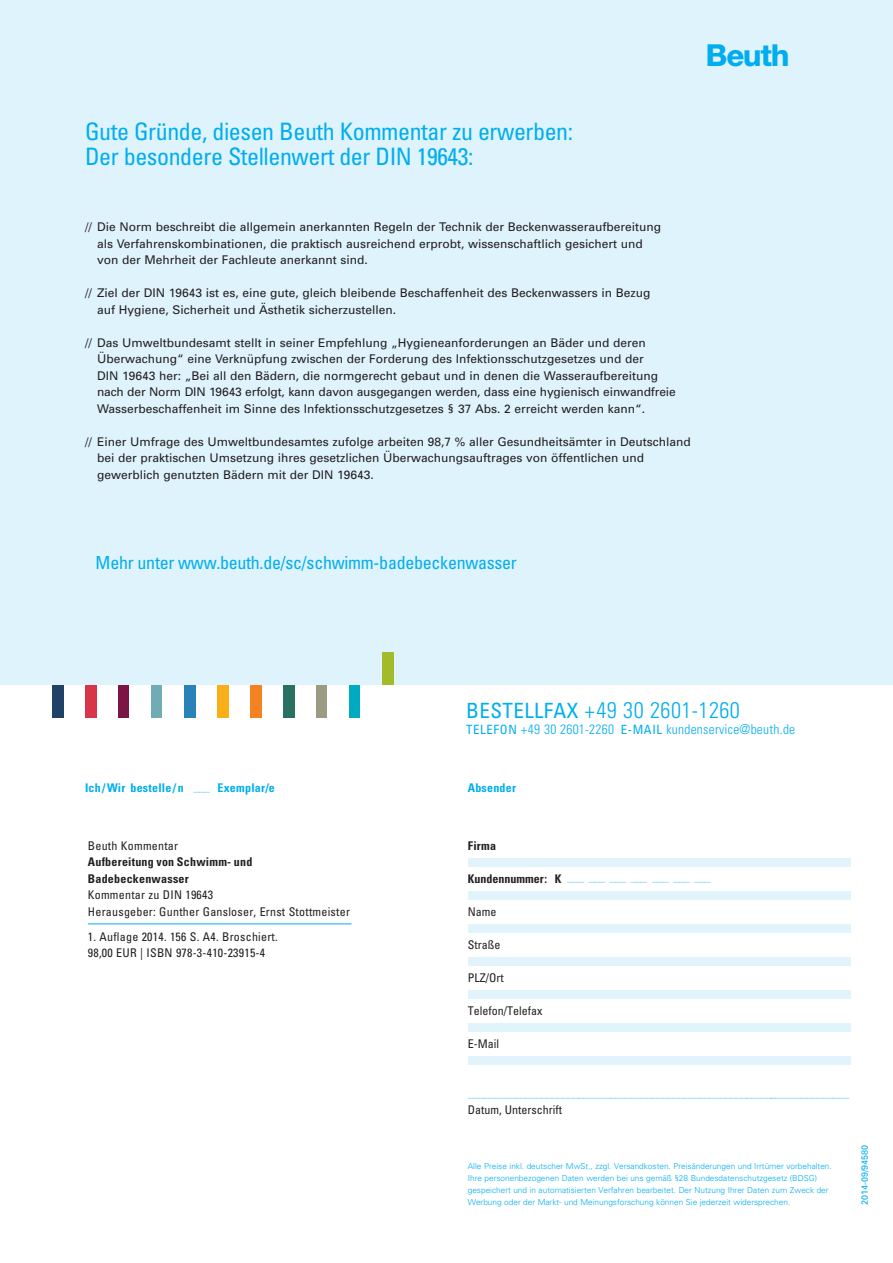
<style>
.page{position:relative;width:893px;height:1263px;background:#fff}
.page>*{position:absolute;margin:0;border:0;box-sizing:border-box;transform-origin:0 0}
.t1{font:900 30px "Univers Special";color:#00aeef}
.t2{font:condensed 24px/24.8px "Univers";letter-spacing:-.02em;color:#00aeef}
.t3{font:300 condensed 22.5px "Univers";letter-spacing:.02em;color:#00aeef}
.t4{font:condensed 18px "Univers";letter-spacing:-.015em;color:#00aeef}
.t5{font:300 condensed 13.5px "Univers";letter-spacing:.02em;color:#00aeef}
.t6{font:12px/16.5px "Univers";color:#231f20}
.t7{font:condensed 12px/16.5px "Univers";letter-spacing:.02em;color:#231f20}
.t8{font:700 condensed 12px "Univers";color:#6bcff6}
.t9{font:700 condensed 12px/16.5px "Univers";letter-spacing:.02em;color:#231f20}
.t10{font:700 condensed 12px "Univers";letter-spacing:.02em;color:#00aeef}
.t11{font:condensed 12px "Univers";color:#231f20}
.t12{font:9px "Univers";color:#00aeef}
.t13{font:300 8.25px/12px "Univers";color:#00aeef}
.s1{color:#6bcff6}
.s2{font-weight:400;font-size:21px}
.s3{font-weight:400;font-size:12.75px}
.s4{color:#231f20}
</style>
<div class="page">
<div style="left:0;top:0;width:893px;height:685px;background:#dff3fc"></div>
<div style="left:52px;top:685px;width:12px;height:33px;background:#1f4266"></div>
<div style="left:85px;top:685px;width:11px;height:33px;background:#d83548"></div>
<div style="left:118px;top:685px;width:11px;height:33px;background:#7b1545"></div>
<div style="left:151px;top:685px;width:11px;height:33px;background:#71acb5"></div>
<div style="left:184px;top:685px;width:11px;height:33px;background:#2a83b7"></div>
<div style="left:217px;top:685px;width:11px;height:33px;background:#faaf18"></div>
<div style="left:250px;top:685px;width:11px;height:33px;background:#f58220"></div>
<div style="left:283px;top:685px;width:11px;height:33px;background:#297062"></div>
<div style="left:316px;top:685px;width:11px;height:33px;background:#9a9b82"></div>
<div style="left:349px;top:685px;width:11px;height:33px;background:#00aac0"></div>
<div style="left:382px;top:652px;width:11px;height:33px;background:#a3bb29"></div>
<hr style="left:88px;top:924px;width:264px;height:1px;background:#00aeef">
<div style="left:468px;top:858px;width:382px;height:8px;background:#e1f4fc"></div>
<div style="left:468px;top:924px;width:382px;height:8px;background:#e1f4fc"></div>
<div style="left:468px;top:957px;width:382px;height:8px;background:#e1f4fc"></div>
<div style="left:468px;top:891px;width:382px;height:8px;background:#e1f4fc"></div>
<div style="left:468px;top:990px;width:382px;height:8px;background:#e1f4fc"></div>
<div style="left:468px;top:1023px;width:382px;height:8px;background:#e1f4fc"></div>
<div style="left:468px;top:1056px;width:382px;height:8px;background:#e1f4fc"></div>
<h2 class="t2" style="left:85px;top:119px;width:490px">Gute Gründe, diesen Beuth Kommentar zu erwerben:<br>Der besondere Stellenwert der D IN 19643:</h2>
<h1 class="t1" style="left:706px;top:38px;width:86px">&lt;&gt;</h1>
<p class="t6" style="left:97px;top:218px;width:566px;text-indent:-12px">// Die Norm beschreibt die allgemein anerkannten Regeln der Technik der Beckenwasseraufbereitung als Verfahrenskombinationen, die praktisch ausreichend erprobt, wissenschaftlich gesichert und von der Mehrheit der Fachleute anerkannt sind.</p>
<p class="t6" style="left:97px;top:284px;width:555px;text-indent:-12px">// Ziel der DIN 19643 ist es, eine gute, gleich bleibende Beschaffenheit des Beckenwassers in Bezug auf Hygiene, Sicherheit und Ästhetik sicherzustellen.</p>
<p class="t6" style="left:97px;top:334px;width:580px;text-indent:-12px">// Das Umweltbundesamt stellt in seiner Empfehlung „Hygieneanforderungen an Bäder und deren Überwachung“ eine Verknüpfung zwischen der Forderung des Infektionsschutzgesetzes und der<br>DIN 19643 her: „Bei all den Bädern, die normgerecht gebaut und in denen die Wasseraufbereitung nach der Norm DIN 19643 erfolgt, kann davon ausgegangen werden, dass eine hygienisch einwandfreie Wasserbeschaffenheit im Sinne des Infektionsschutzgesetzes § 37 Abs. 2 erreicht werden kann“.</p>
<p class="t6" style="left:97px;top:433px;width:595px;text-indent:-12px">// Einer Umfrage des Umweltbundesamtes zufolge arbeiten 98,7 % aller Gesundheitsämter in Deutschland bei der praktischen Umsetzung ihres gesetzlichen Überwachungsauftrages von öffentlichen und gewerblich genutzten Bädern mit der DIN 19643.</p>
<h3 class="t4" style="left:96px;top:551px;width:423px">Mehr unter www.beuth.de/sc/schwimm-badebeckenwasser</h3>
<p class="t10" style="left:85px;top:780px;width:191px">Ich/Wir bestelle/n <span class="s1">___</span> Exemplar/e</p>
<p class="t7" style="left:88px;top:837px;width:92px">Beuth Kommentar</p>
<p class="t9" style="left:88px;top:854px;width:166px">Aufbereitung von Schwimm- und<br>Badebeckenwasser</p>
<p class="t7" style="left:88px;top:887px;width:264px">Kommentar zu D IN 19643<br>Herausgeber: Gunther Gansloser, Ernst Stottmeister</p>
<p class="t7" style="left:88px;top:928px;width:191px">1. Auflage 2014. 156 S. A4. Broschiert.<br>98,00 EUR | ISBN 978-3-410-23915-4</p>
<h3 class="t3" style="left:466px;top:696px;width:275px"><span class="s2">Bestellfax</span> +49 30 2601-1260</h3>
<p class="t5" style="left:466px;top:721px;width:331px"><span class="s3">telefon</span> +49 30 2601-2260 <span class="s3">E-Mai l</span> kundenservice@beuth.de</p>
<p class="t10" style="left:468px;top:780px;width:50px">Absender</p>
<p class="t9" style="left:468px;top:837px;width:30px">Firma</p>
<p class="t8" style="left:468px;top:870px;width:245px"><span class="s4">Kundennummer: K</span> ___ ___ ___ ___ ___ ___ ___</p>
<p class="t7" style="left:468px;top:903px;width:30px">Name</p>
<p class="t7" style="left:468px;top:936px;width:34px">Straße</p>
<p class="t7" style="left:468px;top:969px;width:38px">PLZ/O rt</p>
<p class="t11" style="left:468px;top:1003px;width:76px">Telefon/Telefax</p>
<p class="t7" style="left:468px;top:1035px;width:33px">E-Mail</p>
<p class="t8" style="left:468px;top:1086px;width:383px">___ ______ ______ ______ ______ ________ ______ ___ ______ ___ ______ _____ ______ ___</p>
<p class="t11" style="left:468px;top:1102px;width:96px">D atum, U nterschrift</p>
<p class="t13" style="left:468px;top:1159px;width:366px">Alle Preise inkl. deutscher MwSt., zzgl. Versandkosten. Preisänderungen und Irrtümer vorbehalten.<br>Ihre personenbezogenen Daten werden bei uns gemäß §28 Bundesdatenschutzgesetz (BDSG) gespeichert und in automatisierten Verfahren bearbeitet. Der Nutzung Ihrer Daten zum Zweck der Werbung oder der Markt- und Meinungsforschung können Sie jederzeit widersprechen.</p>
<p class="t12" style="left:859px;top:1205px;width:62px;rotate:-90deg">2014-09/94580</p>
</div>
